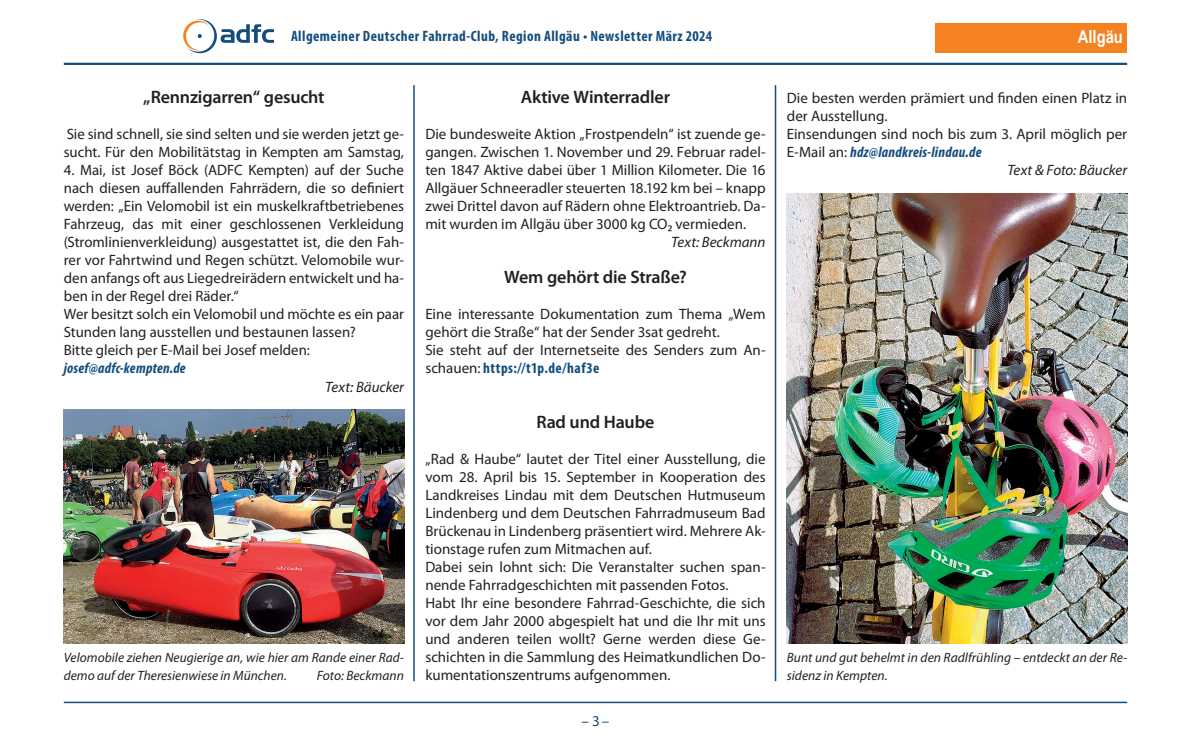
<style>
.page{position:relative;width:1191px;height:745px;background:#fff}
.page>*{position:absolute;margin:0;border:0;box-sizing:border-box;transform-origin:0 0}
.t1{font:600 18px "Myriad Pro";letter-spacing:-.01em;color:#231f20}
.t2{font:700 18px "Arial Narrow";color:#fff}
.t3{font:15px/18px "Myriad Pro";color:#231f20}
.t4{font:700 condensed 15px "Myriad Pro";letter-spacing:.03em;color:#134d7e}
.t5{font:italic 700 condensed 15px "Myriad Pro";letter-spacing:.02em;color:#134d7e}
.t6{font:italic 15px "Myriad Pro";color:#231f20}
.t7{font:15px "Myriad Pro";color:#134d7e}
.t8{font:italic 13.5px/18px "Myriad Pro";letter-spacing:.005em;color:#231f20}
.s1{font-weight:700;font-stretch:condensed;color:#134d7e}
.s2{font-weight:400;font-style:normal;font-stretch:normal;color:#231f20}
</style>
<div class="page">
<hr style="left:64px;top:63px;width:1063px;height:2px;background:#134d7e">
<hr style="left:64px;top:701px;width:1063px;height:1px;background:#134d7e">
<svg style="left:183px;top:19px;width:91px;height:34px"></svg>
<hr style="left:413px;top:85px;width:2px;height:595px;background:#134d7e">
<hr style="left:774px;top:85px;width:2px;height:595px;background:#134d7e">
<img style="left:64px;top:409px;width:340px;height:234px">
<img style="left:787px;top:193px;width:340px;height:450px">
<div style="left:935px;top:23px;width:192px;height:30px;background:#f58220"></div>
<p class="t4" style="left:291px;top:27px;width:423px">Allgemeiner Deutscher Fahrrad-Club, Region Allgäu • Newsletter März 2024</p>
<p class="t1" style="left:143px;top:86px;width:183px">„Rennzigarren“ gesucht</p>
<p class="t3" style="left:64px;top:125px;width:342px">Sie sind schnell, sie sind selten und sie werden jetzt ge&shy;sucht. Für den Mobilitätstag in Kempten am Samstag,</p>
<p class="t3" style="left:64px;top:161px;width:342px">4. Mai, ist Josef Böck (ADFC Kempten) auf der Suche nach diesen auffallenden Fahrrädern, die so definiert werden: „Ein Velomobil ist ein muskelkraftbetriebenes Fahrzeug, das mit einer geschlossenen Verkleidung (Stromlinienverkleidung) ausgestattet ist, die den Fah&shy;rer vor Fahrtwind und Regen schützt. Velomobile wur&shy;den anfangs oft aus Liegedreirädern entwickelt und ha&shy;ben in der Regel drei Räder.“<br>Wer besitzt solch ein Velomobil und möchte es ein paar Stunden lang ausstellen und bestaunen lassen?<br>Bitte gleich per E-Mail bei Josef melden:</p>
<p class="t5" style="left:64px;top:359px;width:123px">josef@adfc-kempten.de</p>
<p class="t6" style="left:325px;top:377px;width:80px">Text: Bäucker</p>
<p class="t8" style="left:64px;top:647px;width:342px">Velomobile ziehen Neugierige an, wie hier am Rande einer Rad&shy;demo auf der Theresienwiese in München.</p>
<p class="t8" style="left:317px;top:665px;width:89px">Foto: Beckmann</p>
<p class="t1" style="left:521px;top:86px;width:151px">Aktive Winterradler</p>
<p class="t3" style="left:425px;top:125px;width:342px;text-align:justify">Die bundesweite Aktion „Frostpendeln“ ist zuende ge&shy;gangen. Zwischen 1. November und 29. Februar radel&shy;ten 1847 Aktive dabei über 1 Million Kilometer. Die 16<br>Allgäuer Schneeradler steuerten 18.192 km bei – knapp zwei Drittel davon auf Rädern ohne Elektroantrieb. Da&shy;mit wurden im Allgäu über 3000 kg CO₂ vermieden.</p>
<p class="t6" style="left:671px;top:233px;width:96px">Text: Beckmann</p>
<p class="t1" style="left:504px;top:266px;width:184px">Wem gehört die Straße?</p>
<p class="t3" style="left:425px;top:305px;width:342px">Eine interessante Dokumentation zum Thema „Wem gehört die Straße“ hat der Sender 3sat gedreht.<br>Sie steht auf der Internetseite des Senders zum An&shy;schauen: <span class="s1">https://t1p.de/haf3e</span></p>
<p class="t1" style="left:536px;top:410px;width:119px">Rad und Haube</p>
<p class="t3" style="left:425px;top:449px;width:342px">„Rad &amp; Haube“ lautet der Titel einer Ausstellung, die vom 28. April bis 15. September in Kooperation des Landkreises Lindau mit dem Deutschen Hutmuseum Lindenberg und dem Deutschen Fahrradmuseum Bad Brückenau in Lindenberg präsentiert wird. Mehrere Ak&shy;tionstage rufen zum Mitmachen auf.<br>Dabei sein lohnt sich: Die Veranstalter suchen span&shy;nende Fahrradgeschichten mit passenden Fotos.<br>Habt Ihr eine besondere Fahrrad-Geschichte, die sich vor dem Jahr 2000 abgespielt hat und die Ihr mit uns und anderen teilen wollt? Gerne werden diese Ge&shy;schichten in die Sammlung des Heimatkundlichen Do&shy;kumentationszentrums aufgenommen.</p>
<p class="t7" style="left:581px;top:711px;width:29px">– 3–</p>
<p class="t2" style="left:1077px;top:23px;width:47px">Allgäu</p>
<p class="t3" style="left:787px;top:89px;width:342px">Die besten werden prämiert und finden einen Platz in</p>
<p class="t3" style="left:787px;top:107px;width:102px">der Ausstellung.</p>
<p class="t3" style="left:787px;top:125px;width:342px">Einsendungen sind noch bis zum 3. April möglich per</p>
<p class="t5" style="left:787px;top:143px;width:196px"><span class="s2">E-Mail an:</span> hdz@landkreis-lindau.de</p>
<p class="t6" style="left:1007px;top:161px;width:121px">Text &amp; Foto: Bäucker</p>
<p class="t8" style="left:787px;top:647px;width:342px">Bunt und gut behelmt in den Radlfrühling – entdeckt an der Re&shy;sidenz in Kempten.</p>
</div>
